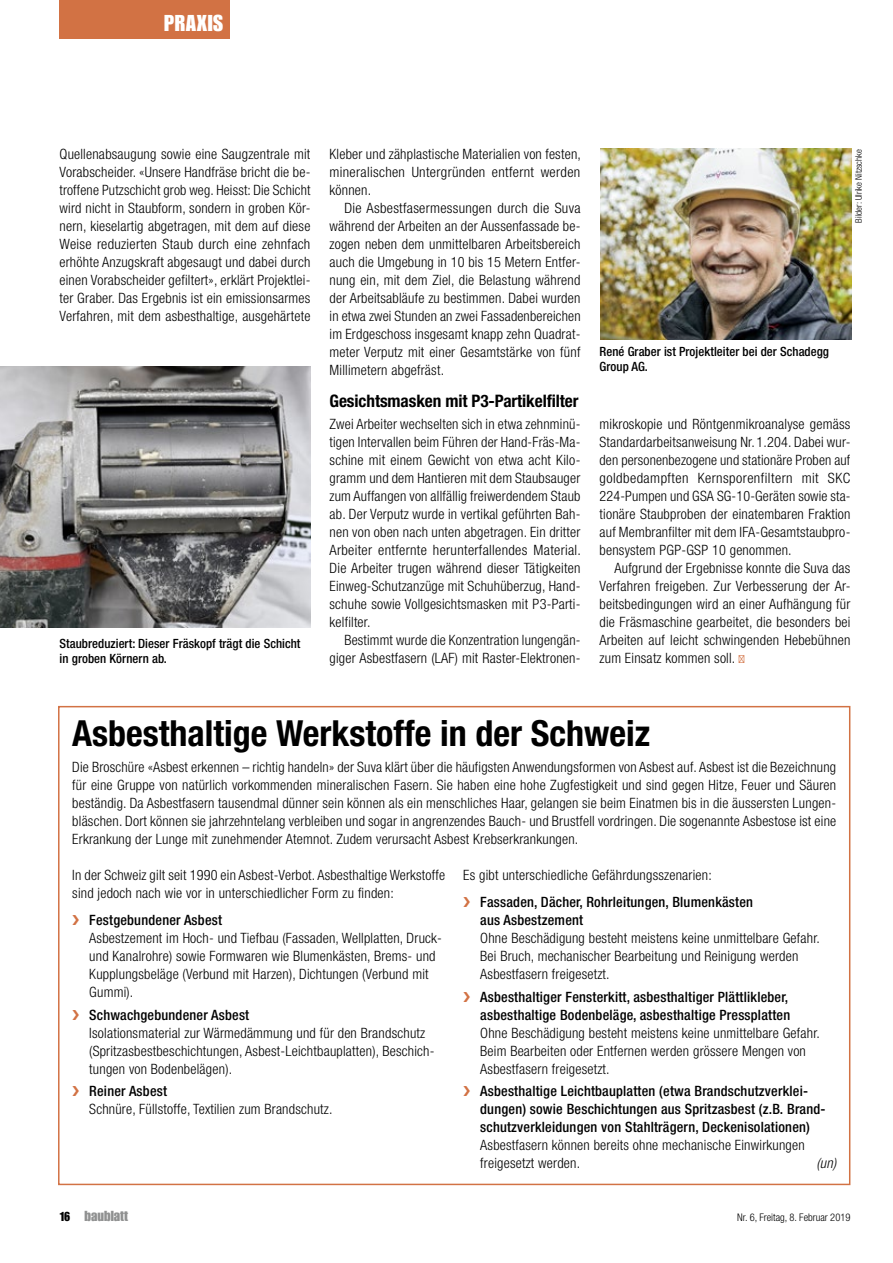
<style>
.page{position:relative;width:893px;height:1263px;background:#fff}
.page>*{position:absolute;margin:0;border:0;box-sizing:border-box;transform-origin:0 0}
.t1{font:700 condensed 36px "Helvetica Neue LT Pro";color:#000}
.t2{font:22.5px "Impact LT Std";letter-spacing:.025em;color:#fff}
.t3{font:700 condensed 17.25px "Helvetica Neue LT Pro";letter-spacing:-.005em;color:#000}
.t4{font:300 condensed 14.25px/18px "Helvetica Neue LT Pro";letter-spacing:.015em;color:#000}
.t5{font:500 condensed 14.25px/18px "Helvetica Neue LT Pro";letter-spacing:.015em;color:#000;text-align:right}
.t6{font:14.25px "Impact LT Std";color:#909191}
.t7{font:italic 300 condensed 14.25px "Helvetica Neue LT Pro";color:#000}
.t8{font:500 condensed 12.75px/15px "Helvetica Neue LT Pro";letter-spacing:.005em;color:#000}
.t9{font:300 condensed 10.5px "Helvetica Neue LT Pro";color:#000}
.t10{font:300 condensed 9px "Helvetica Neue LT Pro";color:#000}
.s1{color:#d27244}
.s2{font-weight:500}
.s3{font-size:12.75px;color:#000}
</style>
<div class="page">
<div style="left:60px;top:0;width:170px;height:38px;background:#d27244"></div>
<div style="left:58px;top:706px;width:792px;height:479px;border:2px solid #d27244"></div>
<img style="left:600px;top:149px;width:251px;height:190px">
<img style="left:0;top:367px;width:310px;height:260px">
<h2 class="t2" style="left:164px;top:10px;width:61px">PRAXIS</h2>
<p class="t4" style="left:60px;top:145px;width:253px;text-align:justify">Quellenabsaugung sowie eine Saugzentrale mit Vorabscheider. «Unsere Handfräse bricht die be&shy;troffene Putzschicht grob weg. Heisst: Die Schicht wird nicht in Staubform, sondern in groben Kör&shy;nern, kieselartig abgetragen, mit dem auf diese Weise reduzierten Staub durch eine zehnfach erhöhte Anzugskraft abgesaugt und dabei durch einen Vorabscheider gefiltert», erklärt Projektlei&shy;ter Graber. Das Ergebnis ist ein emissionsarmes Verfahren, mit dem asbesthaltige, ausgehärtete</p>
<p class="t4" style="left:330px;top:145px;width:253px;text-align:justify">Kleber und zähplastische Materialien von festen, mineralischen Untergründen entfernt werden können.</p>
<p class="t4" style="left:330px;top:199px;width:253px;text-align:justify;text-indent:15px">Die Asbestfasermessungen durch die Suva während der Arbeiten an der Aussenfassade be&shy;zogen neben dem unmittelbaren Arbeitsbereich auch die Umgebung in 10 bis 15 Metern Entfer&shy;nung ein, mit dem Ziel, die Belastung während der Arbeitsabläufe zu bestimmen. Dabei wurden in etwa zwei Stunden an zwei Fassadenbereichen im Erdgeschoss insgesamt knapp zehn Quadrat&shy;meter Verputz mit einer Gesamtstärke von fünf Millimetern abgefräst.</p>
<p class="t3" style="left:330px;top:391px;width:251px">Gesichtsmasken mit P3-Partikelfilter</p>
<p class="t4" style="left:330px;top:415px;width:253px;text-align:justify">Zwei Arbeiter wechselten sich in etwa zehnminü&shy;tigen Intervallen beim Führen der Hand-Fräs-Ma&shy;schine mit einem Gewicht von etwa acht Kilo&shy;gramm und dem Hantieren mit dem Staubsauger zum Auffangen von allfällig freiwerdendem Staub ab. Der Verputz wurde in vertikal geführten Bah&shy;nen von oben nach unten abgetragen. Ein dritter Arbeiter entfernte herunterfallendes Material.<br>Die Arbeiter trugen während dieser Tätigkeiten Einweg-Schutzanzüge mit Schuhüberzug, Hand&shy;schuhe sowie Vollgesichtsmasken mit P3-Parti&shy;kelfilter.</p>
<p class="t4" style="left:330px;top:631px;width:252px;text-align:right">Bestimmt wurde die Konzentration lungengän&shy;giger Asbestfasern (LAF) mit Raster-Elektronen-</p>
<p class="t8" style="left:60px;top:635px;width:242px">Staubreduziert: Dieser Fräskopf trägt die Schicht in groben Körnern ab.</p>
<p class="t10" style="left:853px;top:222px;width:75px;rotate:-90deg">Bilder: Ulrike Nitzschke</p>
<p class="t8" style="left:600px;top:344px;width:231px">René Graber ist Projektleiter bei der Schadegg<br>Group AG.</p>
<p class="t4" style="left:600px;top:415px;width:252px;text-align:justify">mikroskopie und Röntgenmikroanalyse gemäss Standardarbeitsanweisung Nr. 1.204. Dabei wur&shy;den personenbezogene und stationäre Proben auf goldbedampften Kernsporenfiltern mit SKC 224-Pumpen und GSA SG-10-Geräten sowie sta&shy;tionäre Staubproben der einatembaren Fraktion auf Membranfilter mit dem IFA-Gesamtstaubpro&shy;bensystem PGP-GSP 10 genommen.</p>
<p class="t4" style="left:600px;top:559px;width:252px;text-align:justify;text-indent:15px">Aufgrund der Ergebnisse konnte die Suva das Verfahren freigeben. Zur Verbesserung der Ar&shy;beitsbedingungen wird an einer Aufhängung für die Fräsmaschine gearbeitet, die besonders bei Arbeiten auf leicht schwingenden Hebebühnen zum Einsatz kommen soll. <span class="s1">■</span></p>
<h1 class="t1" style="left:72px;top:711px;width:579px">Asbesthaltige Werkstoffe in der Schweiz</h1>
<p class="t4" style="left:72px;top:758px;width:765px;text-align:justify">Die Broschüre «Asbest erkennen – richtig handeln» der Suva klärt über die häufigsten Anwendungsformen von Asbest auf. Asbest ist die Bezeichnung für eine Gruppe von natürlich vorkommenden mineralischen Fasern. Sie haben eine hohe Zugfestigkeit und sind gegen Hitze, Feuer und Säuren beständig. Da Asbestfasern tausendmal dünner sein können als ein menschliches Haar, gelangen sie beim Einatmen bis in die äussersten Lungen&shy;bläschen. Dort können sie jahrzehntelang verbleiben und sogar in angrenzendes Bauch- und Brustfell vordringen. Die sogenannte Asbestose ist eine Erkrankung der Lunge mit zunehmender Atemnot. Zudem verursacht Asbest Krebserkrankungen.</p>
<p class="t4" style="left:72px;top:866px;width:374px">In der Schweiz gilt seit 1990 ein Asbest-Verbot. Asbesthaltige Werkstoffe sind jedoch nach wie vor in unterschiedlicher Form zu finden:</p>
<p class="t4" style="left:89px;top:911px;width:354px;text-indent:-17px"><span class="s1">❯</span> <span class="s2">Festgebundener Asbest<br></span>Asbestzement im Hoch- und Tiefbau (Fassaden, Wellplatten, Druck&shy;und Kanalrohre) sowie Formwaren wie Blumenkästen, Brems- und Kupplungsbeläge (Verbund mit Harzen), Dichtungen (Verbund mit Gummi).</p>
<p class="t4" style="left:89px;top:1005px;width:347px;text-indent:-17px"><span class="s1">❯</span> <span class="s2">Schwachgebundener Asbest<br></span>Isolationsmaterial zur Wärmedämmung und für den Brandschutz (Spritzasbestbeschichtungen, Asbest-Leichtbauplatten), Beschich&shy;tungen von Bodenbelägen).</p>
<p class="t4" style="left:89px;top:1082px;width:245px;text-indent:-17px"><span class="s1">❯</span> <span class="s2">Reiner Asbest<br></span>Schnüre, Füllstoffe, Textilien zum Brandschutz.</p>
<p class="t4" style="left:463px;top:862px;width:291px;line-height:27px">Es gibt unterschiedliche Gefährdungsszenarien:<br><span class="s1">❯</span> <span class="s2">Fassaden, Dächer, Rohrleitungen, Blumenkästen</span></p>
<p class="t5" style="left:480px;top:911px;width:104px">aus Asbestzement</p>
<p class="t4" style="left:480px;top:929px;width:341px">Ohne Beschädigung besteht meistens keine unmittelbare Gefahr.<br>Bei Bruch, mechanischer Bearbeitung und Reinigung werden<br>Asbestfasern freigesetzt.</p>
<p class="t5" style="left:463px;top:987px;width:328px"><span class="s1">❯</span> Asbesthaltiger Fensterkitt, asbesthaltiger Plättlikleber, asbesthaltige Bodenbeläge, asbesthaltige Pressplatten</p>
<p class="t4" style="left:480px;top:1023px;width:341px">Ohne Beschädigung besteht meistens keine unmittelbare Gefahr.<br>Beim Bearbeiten oder Entfernen werden grössere Mengen von<br>Asbestfasern freigesetzt.</p>
<p class="t5" style="left:480px;top:1082px;width:347px;text-align:left;text-indent:-17px"><span class="s1">❯</span> Asbesthaltige Leichtbauplatten (etwa Brandschutzverklei&shy;dungen) sowie Beschichtungen aus Spritzasbest (z.B. Brand&shy;schutzverkleidungen von Stahlträgern, Deckenisolationen)</p>
<p class="t4" style="left:480px;top:1136px;width:326px">Asbestfasern können bereits ohne mechanische Einwirkungen freigesetzt werden.</p>
<p class="t7" style="left:817px;top:1155px;width:21px">(un)</p>
<p class="t6" style="left:60px;top:1208px;width:70px"><span class="s3">16</span> baublatt</p>
<p class="t9" style="left:737px;top:1211px;width:115px">Nr. 6, Freitag, 8. Februar 2019</p>
</div>
